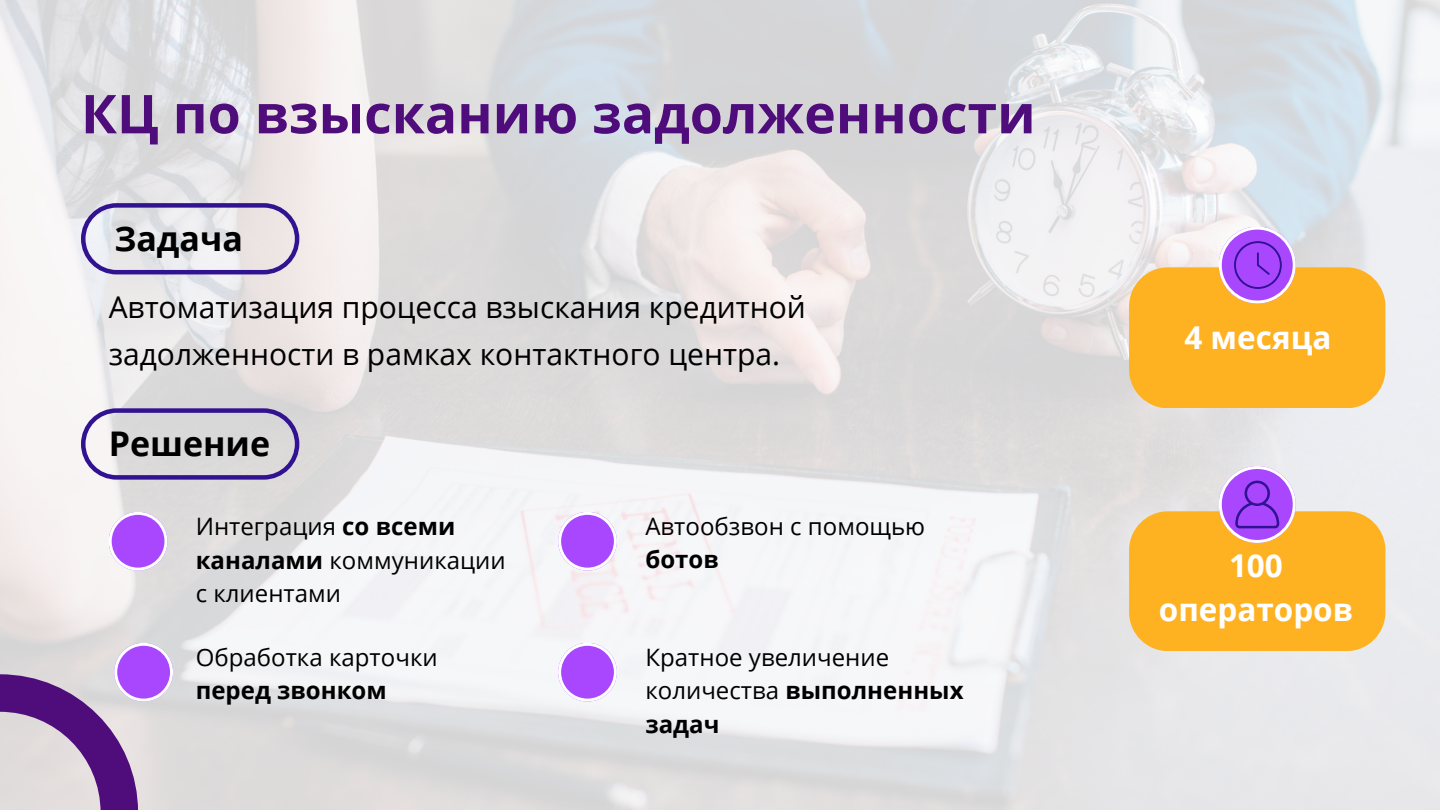
<style>
.page{position:relative;width:1440px;height:810px;background:#fff}
.page>*{position:absolute;margin:0;border:0;box-sizing:border-box;transform-origin:0 0}
.t1{font:700 53.6px "Open Sans";color:#4f0d7b}
.t2{font:700 34px "Open Sans";color:#000}
.t3{font:700 31.5px/43.5px "Open Sans";color:#fff;text-align:center}
.t4{font:30px/46.5px "Open Sans";color:#000}
.t5{font:24px/33.8px "Open Sans";color:#000}
.s1{font-weight:700}
</style>
<div class="page">
<img style="left:0;top:0;width:1440px;height:810px">
<svg style="left:81px;top:203px;width:218px;height:71px;background:#cec9dc"></svg>
<svg style="left:81px;top:408px;width:218px;height:72px;background:#c5bfd2"></svg>
<svg style="left:109px;top:512px;width:58px;height:58px"></svg>
<svg style="left:558px;top:512px;width:59px;height:58px"></svg>
<svg style="left:558px;top:643px;width:59px;height:58px"></svg>
<svg style="left:0;top:643px;width:173px;height:167px;background:#b99fc7"></svg>
<div style="left:1129px;top:267px;width:256px;height:141px;background:#ffb221;border-radius:39px"></div>
<svg style="left:1219px;top:227px;width:77px;height:77px"></svg>
<div style="left:1129px;top:511px;width:256px;height:140px;background:#ffb221;border-radius:39px"></div>
<svg style="left:1219px;top:466px;width:77px;height:77px;background:#b974dd"></svg>
<h3 class="t1" style="left:81px;top:76px;width:956px">КЦ по взысканию задолженности</h3>
<p class="t2" style="left:114px;top:215px;width:130px">Задача</p>
<h2 class="t4" style="left:109px;top:283px;width:699px">Автоматизация процесса взыскания кредитной задолженности в рамках контактного центра.</h2>
<h1 class="t2" style="left:109px;top:420px;width:163px">Решение</h1>
<p class="t5" style="left:196px;top:509px;width:311px">Интеграция <span class="s1">со всеми каналами</span> коммуникации с клиентами</p>
<p class="t5" style="left:196px;top:640px;width:243px">Обработка карточки <span class="s1">перед звонком</span></p>
<p class="t5" style="left:645px;top:509px;width:281px">Автообзвон с помощью <span class="s1">ботов</span></p>
<p class="t5" style="left:645px;top:639px;width:320px">Кратное увеличение количества <span class="s1">выполненных задач</span></p>
<h2 class="t3" style="left:1184px;top:315px;width:148px">4 месяца</h2>
<p class="t3" style="left:1159px;top:543px;width:195px">100 операторов</p>
</div>
